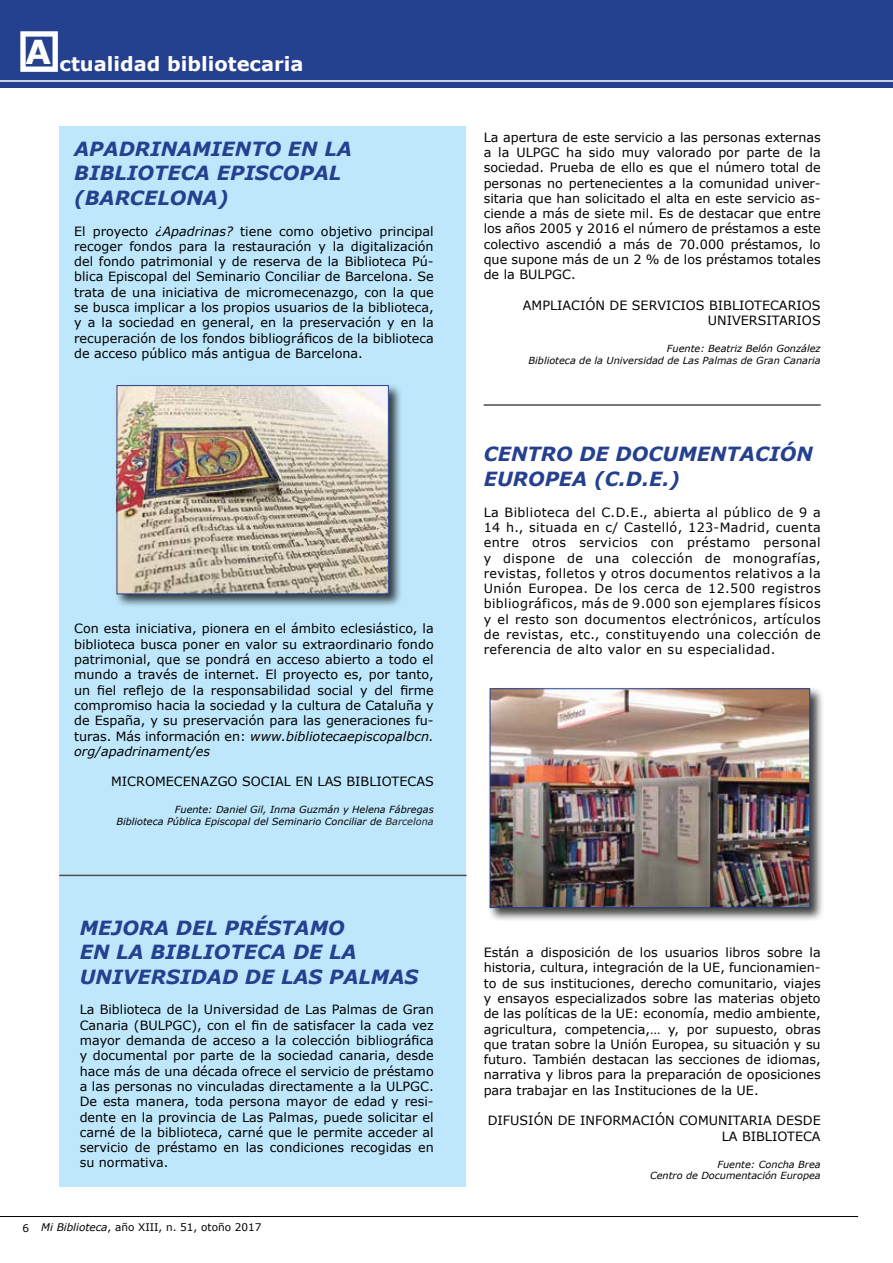
<style>
.page{position:relative;width:893px;height:1263px;background:#fff}
.page>*{position:absolute;margin:0;border:0;box-sizing:border-box;transform-origin:0 0}
.t1{font:italic 700 19.5px/23.4px "Verdana";color:#25408f}
.t2{font:700 19.5px "Verdana";color:#fff}
.t3{font:12.75px/15.3px "Verdana";color:#000;text-align:justify}
.t4{font:10.5px "Verdana";color:#000}
.t5{font:italic 9.75px/11.7px "Verdana";color:#000;text-align:right}
.s1{font-style:italic}
.s2{color:#222}
</style>
<div class="page">
<hr style="left:0;top:1216px;width:858px;height:1px;background:#000">
<div style="left:0;top:0;width:893px;height:88px;background:#25408f"></div>
<hr style="left:0;top:80px;width:893px;height:2px;background:#fff">
<svg style="left:20px;top:31px;width:38px;height:41px"></svg>
<div style="left:60px;top:126px;width:406px;height:1060px;background:#bee7fb"></div>
<div style="left:114px;top:383px;width:289px;height:226px;background:#000;opacity:.75"></div>
<img style="left:119px;top:387px;width:268px;height:205px">
<div style="left:117px;top:385px;width:272px;height:209px;border:1px solid #25408f"></div>
<div style="left:487px;top:686px;width:337px;height:236px;background:#000;opacity:.75"></div>
<img style="left:492px;top:690px;width:316px;height:216px">
<div style="left:490px;top:688px;width:320px;height:220px;border:1px solid #25408f"></div>
<hr style="left:59px;top:875px;width:408px;height:1px;background:#4d4d4f">
<hr style="left:484px;top:404px;width:337px;height:2px;background:#4d4d4f">
<h1 class="t2" style="left:25px;top:51px;width:280px"><sup>A</sup> ctualidad bibliotecaria</h1>
<h1 class="t1" style="left:74px;top:137px;width:279px">APADRINAMIENTO EN LA<br>BIBLIOTECA EPISCOPAL</h1>
<h1 class="t1" style="left:74px;top:186px;width:156px">(BARCELONA)</h1>
<p class="t3" style="left:74px;top:223px;width:361px">El proyecto <span class="s1">¿Apadrinas?</span> tiene como objetivo principal recoger fondos para la restauración y la digitalización del fondo patrimonial y de reserva de la Biblioteca Pú&shy;blica Episcopal del Seminario Conciliar de Barcelona. Se trata de una iniciativa de micromecenazgo, con la que se busca implicar a los propios usuarios de la biblioteca, y a la sociedad en general, en la preservación y en la recuperación de los fondos bibliográficos de la biblioteca de acceso público más antigua de Barcelona.</p>
<p class="t3" style="left:74px;top:621px;width:361px">Con esta iniciativa, pionera en el ámbito eclesiástico, la biblioteca busca poner en valor su extraordinario fondo patrimonial, que se pondrá en acceso abierto a todo el mundo a través de internet. El proyecto es, por tanto, un fiel reflejo de la responsabilidad social y del firme compromiso hacia la sociedad y la cultura de Cataluña y de España, y su preservación para las generaciones fu&shy;turas. Más información en: <span class="s1">www.bibliotecaepiscopalbcn. org/apadrinament/es</span></p>
<p class="t3" style="left:111px;top:774px;width:324px">MICROMECENAZGO SOCIAL EN LAS BIBLIOTECAS</p>
<p class="t5" style="left:116px;top:804px;width:319px">Fuente: Daniel Gil, Inma Guzmán y Helena Fábregas<br>Biblioteca Pública Episcopal del Seminario Conciliar de <span class="s2">Barcelona</span></p>
<h1 class="t1" style="left:80px;top:916px;width:278px">MEJORA DEL PRÉSTAMO<br>EN LA BIBLIOTECA DE LA</h1>
<h1 class="t1" style="left:80px;top:965px;width:340px">UNIVERSIDAD DE LAS PALMAS</h1>
<p class="t3" style="left:80px;top:1002px;width:356px">La Biblioteca de la Universidad de Las Palmas de Gran Canaria (BULPGC), con el fin de satisfacer la cada vez mayor demanda de acceso a la colección bibliográfica y documental por parte de la sociedad canaria, desde hace más de una década ofrece el servicio de préstamo a las personas no vinculadas directamente a la ULPGC.<br>De esta manera, toda persona mayor de edad y resi&shy;dente en la provincia de Las Palmas, puede solicitar el carné de la biblioteca, carné que le permite acceder al servicio de préstamo en las condiciones recogidas en su normativa.</p>
<p class="t4" style="left:23px;top:1220px;width:240px">6 <span class="s1">Mi Biblioteca</span>, año XIII, n. 51, otoño 2017</p>
<p class="t3" style="left:484px;top:129px;width:339px">La apertura de este servicio a las personas externas a la ULPGC ha sido muy valorado por parte de la sociedad. Prueba de ello es que el número total de personas no pertenecientes a la comunidad univer&shy;sitaria que han solicitado el alta en este servicio as&shy;ciende a más de siete mil. Es de destacar que entre los años 2005 y 2016 el número de préstamos a este colectivo ascendió a más de 70.000 préstamos, lo que supone más de un 2 % de los préstamos totales de la BULPGC.</p>
<p class="t3" style="left:523px;top:297px;width:299px;text-align:right">AMPLIACIÓN DE SERVICIOS BIBLIOTECARIOS<br>UNIVERSITARIOS</p>
<p class="t5" style="left:529px;top:343px;width:294px">Fuente: Beatriz Belón González<br>Biblioteca de la Universidad de Las Palmas de Gran Canaria</p>
<h1 class="t1" style="left:484px;top:441px;width:331px;line-height:25.2px">CENTRO DE DOCUMENTACIÓN<br>EUROPEA (C.D.E.)</h1>
<p class="t3" style="left:484px;top:504px;width:339px">La Biblioteca del C.D.E., abierta al público de 9 a 14 h., situada en c/ Castelló, 123-Madrid, cuenta entre otros servicios con préstamo personal y dispone de una colección de monografías, revistas, folletos y otros documentos relativos a la Unión Europea. De los cerca de 12.500 registros bibliográficos, más de 9.000 son ejemplares físicos y el resto son documentos electrónicos, artículos de revistas, etc., constituyendo una colección de referencia de alto valor en su especialidad.</p>
<p class="t3" style="left:484px;top:944px;width:339px">Están a disposición de los usuarios libros sobre la historia, cultura, integración de la UE, funcionamien&shy;to de sus instituciones, derecho comunitario, viajes y ensayos especializados sobre las materias objeto de las políticas de la UE: economía, medio ambiente, agricultura, competencia,… y, por supuesto, obras que tratan sobre la Unión Europea, su situación y su futuro. También destacan las secciones de idiomas, narrativa y libros para la preparación de oposiciones para trabajar en las Instituciones de la UE.</p>
<p class="t3" style="left:488px;top:1113px;width:334px;text-align:right">DIFUSIÓN DE INFORMACIÓN COMUNITARIA DESDE<br>LA BIBLIOTECA</p>
<p class="t5" style="left:650px;top:1158px;width:172px">Fuente: Concha Brea<br>Centro de Documentación Europea</p>
</div>
